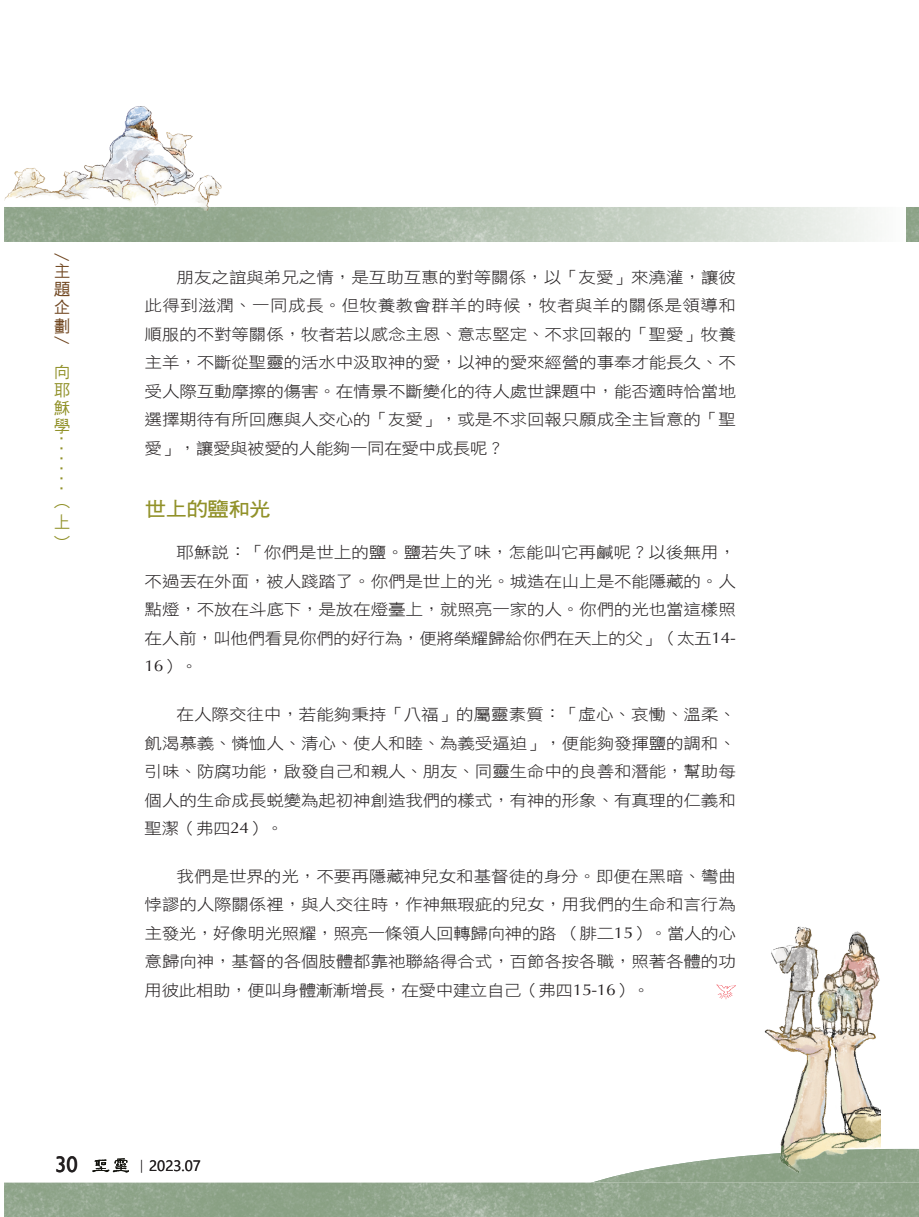
<style>
.page{position:relative;width:919px;height:1217px;background:#fff}
.page>*{position:absolute;margin:0;border:0;box-sizing:border-box;transform-origin:0 0}
.t1{font:22.5px "Gill Sans";color:#231f20}
.大標{font:20.25px "DF Hei W7 WIN BF";letter-spacing:-.045em;color:#919129;scale:1.08 1}
.作者_大{font:16.5px/18.1px "DF Hei W5 WIN BF";color:#919129;text-align:justify}
.作者_大-2{font:16.5px/18.1px "DF Hei W5 WIN BF";color:#704620;text-align:justify}
.t2{font:15.75px/28.5px "DF Hei W3 WIN BF";letter-spacing:-.01em;color:#231f20;text-align:justify;scale:1.11 1}
.t3{font:15px "Segoe UI";color:#231f20}
.s1{font-family:"Optima"}
.s2{font-family:"Adobe Ming Std";font-weight:300}
</style>
<div class="page">
<img style="left:4px;top:106px;width:914px;height:135px">
<svg style="left:716px;top:984px;width:20px;height:15px"></svg>
<img style="left:597px;top:1148px;width:321px;height:33px">
<svg style="left:92px;top:1158px;width:37px;height:14px"></svg>
<img style="left:4px;top:1181px;width:914px;height:35px">
<img style="left:749px;top:926px;width:131px;height:255px">
<p class="作者_大-2" style="left:71px;top:253px;width:10px;rotate:90deg">/</p>
<p class="作者_大-2" style="left:54px;top:262px;width:17px">主題企劃</p>
<p class="作者_大-2" style="left:71px;top:335px;width:10px;rotate:90deg">/</p>
<p class="作者_大" style="left:54px;top:362px;width:17px">向耶穌學</p>
<p class="作者_大" style="left:75px;top:436px;width:59px;rotate:90deg">......</p>
<p class="作者_大" style="left:54px;top:495px;width:18px">（上）</p>
<p class="t2" style="left:145px;top:262px;width:534px;text-indent:32px">朋友之誼與弟兄之情，是互助互惠的對等關係，以「友愛」來澆灌，讓彼此得到滋潤、一同成長。但牧養教會群羊的時候，牧者與羊的關係是領導和順服的不對等關係，牧者若以感念主恩、意志堅定、不求回報的「聖愛」牧養主羊，不斷從聖靈的活水中汲取神的愛，以神的愛來經營的事奉才能長久、不受人際互動摩擦的傷害。在情景不斷變化的待人處世課題中，能否適時恰當地選擇期待有所回應與人交心的「友愛」，或是不求回報只願成全主旨意的「聖愛」，讓愛與被愛的人能夠一同在愛中成長呢？</p>
<p class="大標" style="left:145px;top:498px;width:118px">世上的鹽和光</p>
<p class="t2" style="left:145px;top:538px;width:534px;text-indent:32px">耶穌說：「你們是世上的鹽。鹽若失了味，怎能叫它再鹹呢？以後無用，不過丟在外面，被人踐踏了。你們是世上的光。城造在山上是不能隱藏的。人點燈，不放在斗底下，是放在燈臺上，就照亮一家的人。你們的光也當這樣照在人前，叫他們看見你們的好行為，便將榮耀歸給你們在天上的父」（太五<span class="s1">14- 16</span>）。</p>
<p class="t2" style="left:145px;top:699px;width:534px;text-indent:32px">在人際交往中，若能夠秉持「八福」的屬靈素質：「虛心、哀慟、溫柔、飢渴慕義、憐恤人、清心、使人和睦、為義受逼迫」，便能夠發揮鹽的調和、引味、防腐功能，啟發自己和親人、朋友、同靈生命中的良善和潛能，幫助每個人的生命成長蛻變為起初神創造我們的樣式，有神的形象、有真理的仁義和聖潔（弗四<span class="s1">24</span>）。</p>
<p class="t2" style="left:145px;top:861px;width:534px;text-indent:32px">我們是世界的光，不要再隱藏神兒女和基督徒的身分。即便在黑暗、彎曲悖謬的人際關係裡，與人交往時，作神無瑕疵的兒女，用我們的生命和言行為主發光，好像明光照耀，照亮一條領人回轉歸向神的路（腓二<span class="s1">15</span>）。當人的心意歸向神，基督的各個肢體都靠祂聯絡得合式，百節各按各職，照著各體的功用彼此相助，便叫身體漸漸增長，在愛中建立自己（弗四<span class="s1">15-16</span>）。</p>
<p class="t1" style="left:55px;top:1150px;width:24px">30</p>
<p class="t3" style="left:134px;top:1151px;width:68px"><span class="s2">｜</span>2023.07</p>
</div>
